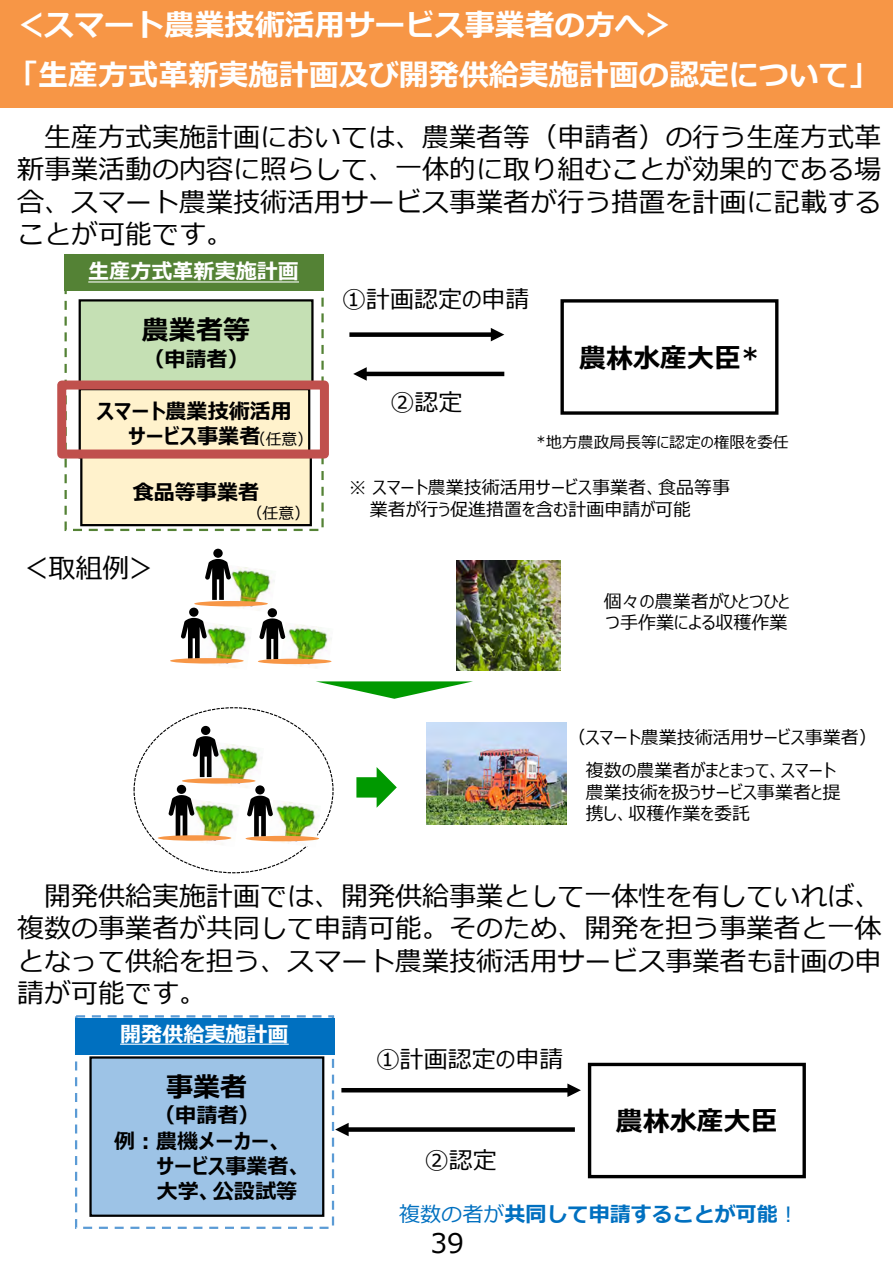
<style>
.page{position:relative;width:893px;height:1264px;background:#fff}
.page>*{position:absolute;margin:0;border:0;box-sizing:border-box;transform-origin:0 0}
.t1{font:700 30px "Meiryo";color:#fff}
.t2{font:27px/32.4px "Meiryo";color:#000;text-align:justify}
.t3{font:700 27px "Meiryo UI";color:#000}
.t4{font:24px "Meiryo UI";color:#000}
.t5{font:700 21px/25.2px "Meiryo UI";color:#000}
.t6{font:700 21px "Meiryo";color:#0070c0}
.t7{font:700 21px "Meiryo UI";color:#fff}
.t8{font:18px/21.6px "Meiryo UI";color:#000}
.t9{font:15.9px "Meiryo UI";color:#000}
.s1{font-weight:400}
</style>
<div class="page">
<div style="left:0;top:0;width:892px;height:107px;background:#f79646"></div>
<div style="left:560px;top:299px;width:218px;height:115px;background:#fff;border:3px solid #000"></div>
<div style="left:364px;top:371px;width:140px;height:5px;background:#000"></div>
<svg style="left:353px;top:367px;width:13px;height:13px"></svg>
<div style="left:349px;top:332px;width:144px;height:5px;background:#000"></div>
<svg style="left:491px;top:328px;width:13px;height:13px"></svg>
<div style="left:79px;top:299px;width:234px;height:85px;background:#c5e0b4;border:2px solid #000"></div>
<div style="left:79px;top:388px;width:231px;height:70px;background:#fff2cc;border:2px solid #000"></div>
<div style="left:80px;top:455px;width:232px;height:71px;background:#fff2cc;border:2px solid #000"></div>
<div style="left:64px;top:254px;width:259px;height:36px;background:#548235"></div>
<svg style="left:88px;top:281px;width:211px;height:1px"></svg>
<div style="left:64px;top:254px;width:259px;height:277px;border:2px dashed #548235"></div>
<div style="left:57px;top:380px;width:272px;height:78px;border:9px solid #c0504d"></div>
<div style="left:588px;top:1062px;width:217px;height:115px;background:#fff;border:3px solid #000"></div>
<svg style="left:348px;top:1126px;width:227px;height:5px"></svg>
<svg style="left:335px;top:1123px;width:13px;height:12px"></svg>
<div style="left:341px;top:1087px;width:228px;height:5px;background:#000"></div>
<svg style="left:567px;top:1083px;width:14px;height:13px"></svg>
<div style="left:89px;top:1056px;width:235px;height:160px;background:#9dc3e6;border:2px solid #000"></div>
<div style="left:75px;top:1014px;width:259px;height:214px;border:2px dashed #5b9bd5"></div>
<div style="left:75px;top:1017px;width:259px;height:37px;background:#0070c0"></div>
<svg style="left:120px;top:1043px;width:169px;height:1px"></svg>
<svg style="left:316px;top:681px;width:157px;height:17px"></svg>
<img style="left:426px;top:722px;width:140px;height:102px">
<img style="left:223px;top:567px;width:52px;height:42px">
<div style="left:213px;top:548px;width:10px;height:9px;background:#000;border-radius:50%"></div>
<svg style="left:205px;top:559px;width:26px;height:40px"></svg>
<div style="left:194px;top:601px;width:74px;height:5px;background:#f79646;border-radius:50%"></div>
<img style="left:199px;top:624px;width:51px;height:42px">
<div style="left:189px;top:607px;width:9px;height:9px;background:#000;border-radius:50%"></div>
<svg style="left:181px;top:617px;width:26px;height:41px"></svg>
<div style="left:170px;top:658px;width:74px;height:5px;background:#f79646;border-radius:50%"></div>
<img style="left:285px;top:624px;width:47px;height:42px">
<div style="left:267px;top:608px;width:10px;height:9px;background:#000;border-radius:50%"></div>
<svg style="left:259px;top:618px;width:26px;height:41px"></svg>
<div style="left:258px;top:658px;width:73px;height:6px;background:#f79646;border-radius:50%"></div>
<svg style="left:356px;top:767px;width:41px;height:40px"></svg>
<img style="left:456px;top:560px;width:104px;height:110px">
<img style="left:211px;top:744px;width:51px;height:44px">
<div style="left:201px;top:725px;width:9px;height:9px;background:#000;border-radius:50%"></div>
<svg style="left:193px;top:736px;width:25px;height:41px"></svg>
<div style="left:182px;top:778px;width:73px;height:5px;background:#f79646;border-radius:50%"></div>
<img style="left:186px;top:801px;width:52px;height:42px">
<div style="left:177px;top:784px;width:9px;height:9px;background:#000;border-radius:50%"></div>
<svg style="left:169px;top:795px;width:25px;height:40px"></svg>
<div style="left:158px;top:835px;width:73px;height:5px;background:#f79646;border-radius:50%"></div>
<img style="left:268px;top:802px;width:53px;height:45px">
<div style="left:255px;top:785px;width:10px;height:9px;background:#000;border-radius:50%"></div>
<svg style="left:247px;top:795px;width:26px;height:41px"></svg>
<svg style="left:245px;top:835px;width:74px;height:6px"></svg>
<p class="t1" style="left:14px;top:3px;width:662px">＜スマート農業技術活用サービス事業者の方へ＞</p>
<h2 class="t1" style="left:8px;top:54px;width:872px">「生産方式革新実施計画及び開発供給実施計画の認定について」</h2>
<p class="t2" style="left:17px;top:122px;width:865px;text-indent:27px">生産方式実施計画においては、農業者等（申請者）の行う生産方式革新事業活動の内容に照らして、一体的に取り組むことが効果的である場合、スマート農業技術活用サービス事業者が行う措置を計画に記載することが可能です。</p>
<p class="t7" style="left:88px;top:257px;width:212px">生産方式革新実施計画</p>
<p class="t3" style="left:142px;top:311px;width:110px">農業者等</p>
<p class="t5" style="left:143px;top:347px;width:107px">（申請者）</p>
<p class="t5" style="left:97px;top:400px;width:196px">スマート農業技術活用</p>
<p class="t5" style="left:128px;top:425px;width:133px">サービス事業者</p>
<p class="t5" style="left:133px;top:480px;width:128px">食品等事業者</p>
<p class="t9" style="left:250px;top:428px;width:65px">（任意）</p>
<p class="t2" style="left:21px;top:553px;width:137px">＜取組例＞</p>
<p class="t9" style="left:247px;top:502px;width:65px">（任意）</p>
<p class="t4" style="left:342px;top:282px;width:189px">①計画認定の申請</p>
<p class="t4" style="left:390px;top:385px;width:73px">②認定</p>
<p class="t3" style="left:579px;top:339px;width:182px">農林水産大臣*</p>
<p class="t9" style="left:536px;top:431px;width:254px">*地方農政局長等に認定の権限を委任</p>
<p class="t8" style="left:369px;top:477px;width:362px;text-indent:-21px">※ スマート農業技術活用サービス事業者、食品等事業者が行う促進措置を含む計画申請が可能</p>
<p class="t8" style="left:604px;top:591px;width:187px">個々の農業者がひとつひとつ手作業による収穫作業</p>
<p class="t8" style="left:567px;top:727px;width:311px">（スマート農業技術活用サービス事業者）</p>
<p class="t8" style="left:585px;top:760px;width:256px">複数の農業者がまとまって、スマート農業技術を扱うサービス事業者と提携し、収穫作業を委託</p>
<p class="t2" style="left:17px;top:881px;width:865px;text-indent:27px">開発供給実施計画では、開発供給事業として一体性を有していれば、複数の事業者が共同して申請可能。そのため、開発を担う事業者と一体となって供給を担う、スマート農業技術活用サービス事業者も計画の申請が可能です。</p>
<p class="t7" style="left:120px;top:1018px;width:170px">開発供給実施計画</p>
<p class="t3" style="left:166px;top:1067px;width:82px">事業者</p>
<p class="t5" style="left:154px;top:1103px;width:107px">（申請者）</p>
<p class="t5" style="left:157px;top:1129px;width:147px;text-indent:-43px">例：農機メーカー、サービス事業者、大学、公設試等</p>
<p class="t4" style="left:376px;top:1041px;width:189px">①計画認定の申請</p>
<p class="t4" style="left:425px;top:1142px;width:73px">②認定</p>
<p class="t3" style="left:615px;top:1102px;width:163px">農林水産大臣</p>
<p class="t6" style="left:399px;top:1199px;width:382px"><span class="s1">複数の者が</span>共同して申請することが可能<span class="s1">︕</span></p>
<p class="t2" style="left:430px;top:1228px;width:35px">39</p>
</div>
